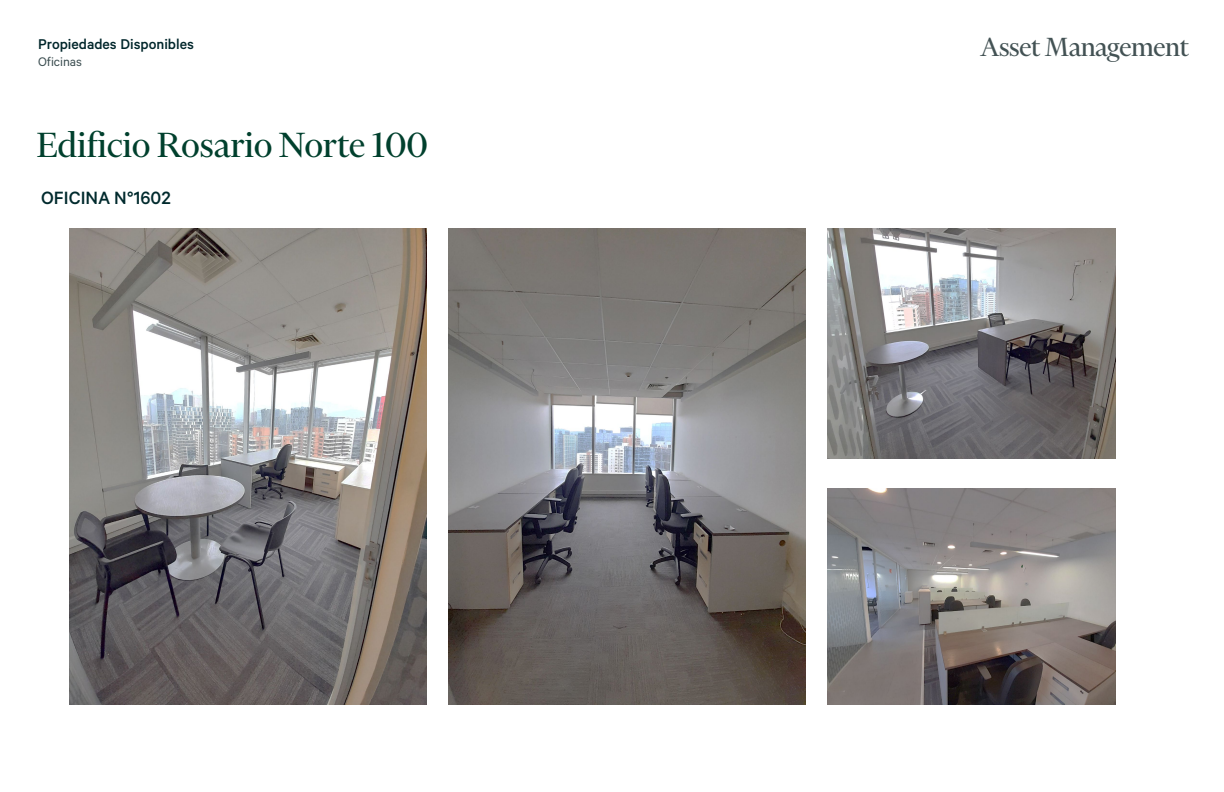
<style>
.page{position:relative;width:1224px;height:792px;background:#fff}
.page>*{position:absolute;margin:0;border:0;box-sizing:border-box;transform-origin:0 0}
.t1{font:40px "Financier Display";color:#00402d}
.t2{font:30px "Financier Display";letter-spacing:-.01em;color:#435254}
.t3{font:500 20px "Calibre";color:#002a2d}
.t4{font:500 16px "Calibre";color:#00262b}
.t5{font:14px "Calibre";color:#3c4e51}
</style>
<div class="page">
<img style="left:70px;top:229px;width:357px;height:476px">
<img style="left:827px;top:489px;width:288px;height:216px">
<img style="left:449px;top:229px;width:357px;height:476px">
<img style="left:827px;top:229px;width:288px;height:229px">
<p class="t4" style="left:38px;top:34px;width:157px">Propiedades Disponibles</p>
<p class="t5" style="left:38px;top:54px;width:45px">Oficinas</p>
<p class="t1" style="left:37px;top:124px;width:393px">Edificio Rosario Norte 100</p>
<p class="t3" style="left:41px;top:187px;width:131px">OFICINA N°1602</p>
<p class="t2" style="left:980px;top:31px;width:210px">Asset Management</p>
</div>
